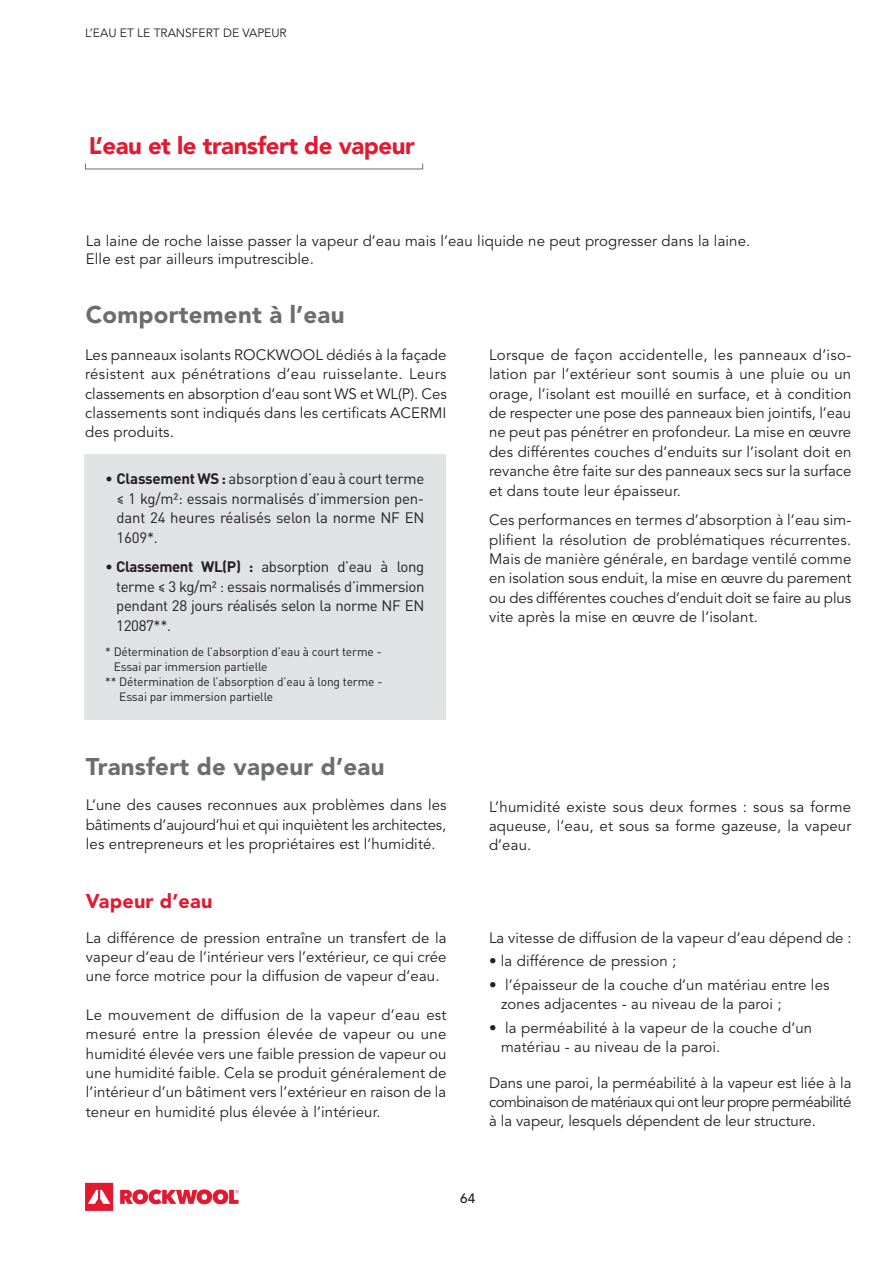
<style>
.page{position:relative;width:893px;height:1263px;background:#fff}
.page>*{position:absolute;margin:0;border:0;box-sizing:border-box;transform-origin:0 0}
.t1{font:900 24px "Avenir LT Std";letter-spacing:.01em;color:#6c6d70}
.t2{font:900 24px "Avenir LT Pro";letter-spacing:-.02em;color:#e21931}
.t3{font:900 19.8px "Avenir LT Std";letter-spacing:.01em;color:#e21931}
.t4{font:15px/19.4px "Avenir LT Std";letter-spacing:.01em;color:#231f20;text-align:justify}
.t5{font:15px/19.5px "DIN Pro";letter-spacing:-.025em;color:#231f20;text-align:justify}
.t6{font:500 13.5px "Avenir LT Std";color:#231f20}
.t7{font:12px "DIN Pro";letter-spacing:-.01em;color:#231f20}
.t8{font:12px "Avenir LT Std";color:#231f20}
.s1{font-weight:700}
</style>
<div class="page">
<svg style="left:85px;top:1183px;width:154px;height:28px"></svg>
<div style="left:84px;top:454px;width:361px;height:266px;background:#e1e2e4"></div>
<p class="t8" style="left:85px;top:25px;width:203px">L’EAU ET LE TRANSFERT DE VAPEUR</p>
<h1 class="t2" style="left:89px;top:131px;width:327px">L’eau et le transfert de vapeur</h1>
<p class="t4" style="left:86px;top:233px;width:666px;line-height:18px">La laine de roche laisse passer la vapeur d’eau mais l’eau liquide ne peut progresser dans la laine.<br>Elle est par ailleurs imputrescible.</p>
<h1 class="t1" style="left:86px;top:300px;width:260px">Comportement à l’eau</h1>
<p class="t4" style="left:85px;top:346px;width:363px">Les panneaux isolants ROCKWOOL dédiés à la façade résistent aux pénétrations d’eau ruisselante. Leurs classements en absorption d’eau sont WS et WL(P). Ces classements sont indiqués dans les certificats ACERMI des produits.</p>
<p class="t4" style="left:489px;top:346px;width:364px">Lorsque de façon accidentelle, les panneaux d’iso&shy;lation par l’extérieur sont soumis à une pluie ou un orage, l’isolant est mouillé en surface, et à condition de respecter une pose des panneaux bien jointifs, l’eau ne peut pas pénétrer en profondeur. La mise en œuvre des différentes couches d’enduits sur l’isolant doit en revanche être faite sur des panneaux secs sur la surface et dans toute leur épaisseur.</p>
<p class="t4" style="left:489px;top:511px;width:364px">Ces performances en termes d’absorption à l’eau sim&shy;plifient la résolution de problématiques récurrentes.<br>Mais de manière générale, en bardage ventilé comme en isolation sous enduit, la mise en œuvre du parement ou des différentes couches d’enduit doit se faire au plus vite après la mise en œuvre de l’isolant.</p>
<p class="t5" style="left:117px;top:468px;width:309px;text-indent:-11px">• <span class="s1">Classement WS :</span> absorption d’eau à court terme ≤ 1 kg/m²: essais normalisés d’immersion pen&shy;dant 24 heures réalisés selon la norme NF EN 1609*.</p>
<p class="t5" style="left:116px;top:556px;width:310px;text-indent:-11px">• <span class="s1">Classement WL(P) :</span> absorption d’eau à long terme ≤ 3 kg/m² : essais normalisés d’immersion pendant 28 jours réalisés selon la norme NF EN 12087**.</p>
<p class="t7" style="left:105px;top:643px;width:278px">* Détermination de l’absorption d’eau à court terme -</p>
<p class="t7" style="left:114px;top:658px;width:155px">Essai par immersion partielle</p>
<p class="t7" style="left:105px;top:673px;width:279px">** Détermination de l’absorption d’eau à long terme -</p>
<p class="t7" style="left:119px;top:688px;width:155px">Essai par immersion partielle</p>
<h1 class="t1" style="left:86px;top:752px;width:300px">Transfert de vapeur d’eau</h1>
<p class="t4" style="left:86px;top:796px;width:362px">L’une des causes reconnues aux problèmes dans les bâtiments d’aujourd’hui et qui inquiètent les architectes, les entrepreneurs et les propriétaires est l’humidité.</p>
<h2 class="t3" style="left:86px;top:889px;width:128px">Vapeur d’eau</h2>
<p class="t4" style="left:86px;top:928px;width:362px">La différence de pression entraîne un transfert de la vapeur d’eau de l’intérieur vers l’extérieur, ce qui crée une force motrice pour la diffusion de vapeur d’eau.</p>
<p class="t4" style="left:86px;top:1006px;width:362px">Le mouvement de diffusion de la vapeur d’eau est mesuré entre la pression élevée de vapeur ou une humidité élevée vers une faible pression de vapeur ou une humidité faible. Cela se produit généralement de l’intérieur d’un bâtiment vers l’extérieur en raison de la teneur en humidité plus élevée à l’intérieur.</p>
<p class="t4" style="left:489px;top:797px;width:364px">L’humidité existe sous deux formes : sous sa forme aqueuse, l’eau, et sous sa forme gazeuse, la vapeur d’eau.</p>
<p class="t4" style="left:489px;top:928px;width:364px">La vitesse de diffusion de la vapeur d’eau dépend de :</p>
<p class="t4" style="left:489px;top:952px;width:189px">• la différence de pression ;</p>
<p class="t4" style="left:501px;top:975px;width:330px;text-indent:-12px">• l’épaisseur de la couche d’un matériau entre les zones adjacentes - au niveau de la paroi ;</p>
<p class="t4" style="left:501px;top:1018px;width:313px;text-indent:-12px">• la perméabilité à la vapeur de la couche d’un matériau - au niveau de la paroi.</p>
<p class="t4" style="left:489px;top:1073px;width:364px">Dans une paroi, la perméabilité à la vapeur est liée à la combinaison de matériaux qui ont leur propre perméabilité à la vapeur, lesquels dépendent de leur structure.</p>
<p class="t6" style="left:460px;top:1191px;width:17px">64</p>
</div>
